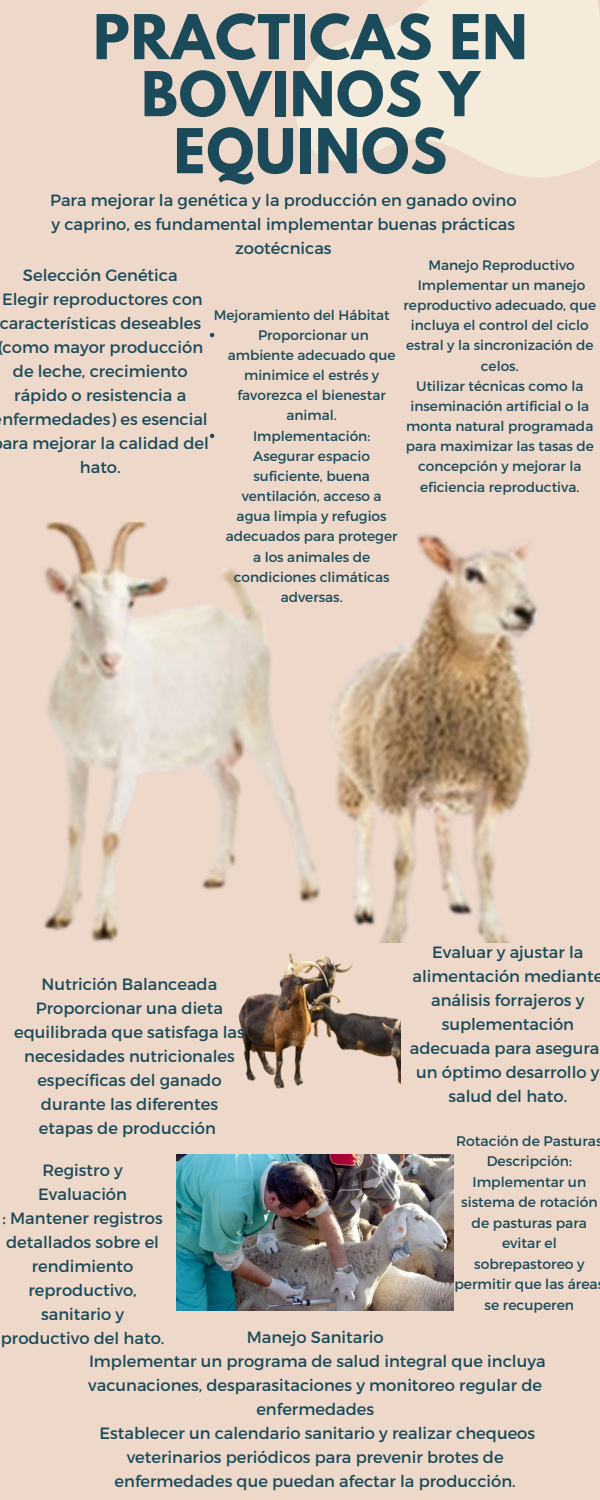
<style>
.page{position:relative;width:600px;height:1500px;background:#eed8c9}
.page>*{position:absolute;margin:0;border:0;box-sizing:border-box;transform-origin:0 0}
.t1{font:700 54.8px/57px "League Spartan";letter-spacing:.02em;color:#1b4b5a;text-align:center}
.t2{font:16.3px/24px "Montserrat";color:#1b4b5a;text-align:center}
.t3{font:14px/20.5px "Montserrat";color:#1b4b5a;text-align:center}
.t4{font:13.7px/20.2px "Montserrat";color:#1b4b5a;text-align:center}
</style>
<div class="page">
<svg style="left:295px;top:0;width:305px;height:177px;fill:#f4ebdb"></svg>
<img style="left:44px;top:522px;width:494px;height:420px">
<img style="left:238px;top:953px;width:163px;height:136px">
<img style="left:177px;top:1155px;width:276px;height:155px">
<svg style="left:210px;top:333px;width:4px;height:4px"></svg>
<svg style="left:210px;top:434px;width:4px;height:4px"></svg>
<h1 class="t1" style="left:93px;top:16px;width:436px">PRACTICAS EN<br>BOVINOS Y<br>EQUINOS</h1>
<p class="t2" style="left:50px;top:188px;width:468px">Para mejorar la genética y la producción en ganado ovino y caprino, es fundamental implementar buenas prácticas zootécnicas</p>
<p class="t4" style="left:428px;top:254px;width:148px">Manejo Reproductivo</p>
<p class="t4" style="left:404px;top:274px;width:194px">Implementar un manejo reproductivo adecuado, que incluya el control del ciclo estral y la sincronización de celos.</p>
<p class="t4" style="left:406px;top:375px;width:190px">Utilizar técnicas como la inseminación artificial o la monta natural programada para maximizar las tasas de concepción y mejorar la eficiencia reproductiva.</p>
<h2 class="t2" style="left:-3px;top:262px;width:213px">Selección Genética<br>Elegir reproductores con características deseables (como mayor producción de leche, crecimiento rápido o resistencia a nfermedades) es esencial ara mejorar la calidad del</h2>
<p class="t2" style="left:80px;top:454px;width:42px">hato.</p>
<p class="t4" style="left:214px;top:304px;width:178px">Mejoramiento del Hábitat</p>
<p class="t4" style="left:228px;top:324px;width:169px">Proporcionar un ambiente adecuado que minimice el estrés y favorezca el bienestar animal.</p>
<h2 class="t4" style="left:226px;top:425px;width:173px">Implementación:<br>Asegurar espacio suficiente, buena ventilación, acceso a agua limpia y refugios adecuados para proteger a los animales de condiciones climáticas adversas.</h2>
<p class="t2" style="left:410px;top:940px;width:195px">Evaluar y ajustar la alimentación mediante análisis forrajeros y suplementación adecuada para asegura un óptimo desarrollo y salud del hato.</p>
<p class="t2" style="left:42px;top:971px;width:177px">Nutrición Balanceada</p>
<p class="t2" style="left:14px;top:995px;width:232px">Proporcionar una dieta equilibrada que satisfaga las necesidades nutricionales específicas del ganado durante las diferentes etapas de producción</p>
<p class="t3" style="left:456px;top:1130px;width:148px">Rotación de Pasturas</p>
<p class="t3" style="left:454px;top:1150px;width:145px">Descripción:<br>Implementar un sistema de rotación de pasturas para evitar el sobrepastoreo y permitir que las área se recuperen</p>
<p class="t2" style="left:1px;top:1157px;width:165px">Registro y<br>Evaluación<br>: Mantener registros detallados sobre el rendimiento reproductivo, sanitario y productivo del hato.</p>
<p class="t2" style="left:88px;top:1325px;width:459px">Manejo Sanitario<br>Implementar un programa de salud integral que incluya vacunaciones, desparasitaciones y monitoreo regular de enfermedades<br>Establecer un calendario sanitario y realizar chequeos veterinarios periódicos para prevenir brotes de enfermedades que puedan afectar la producción.</p>
</div>
